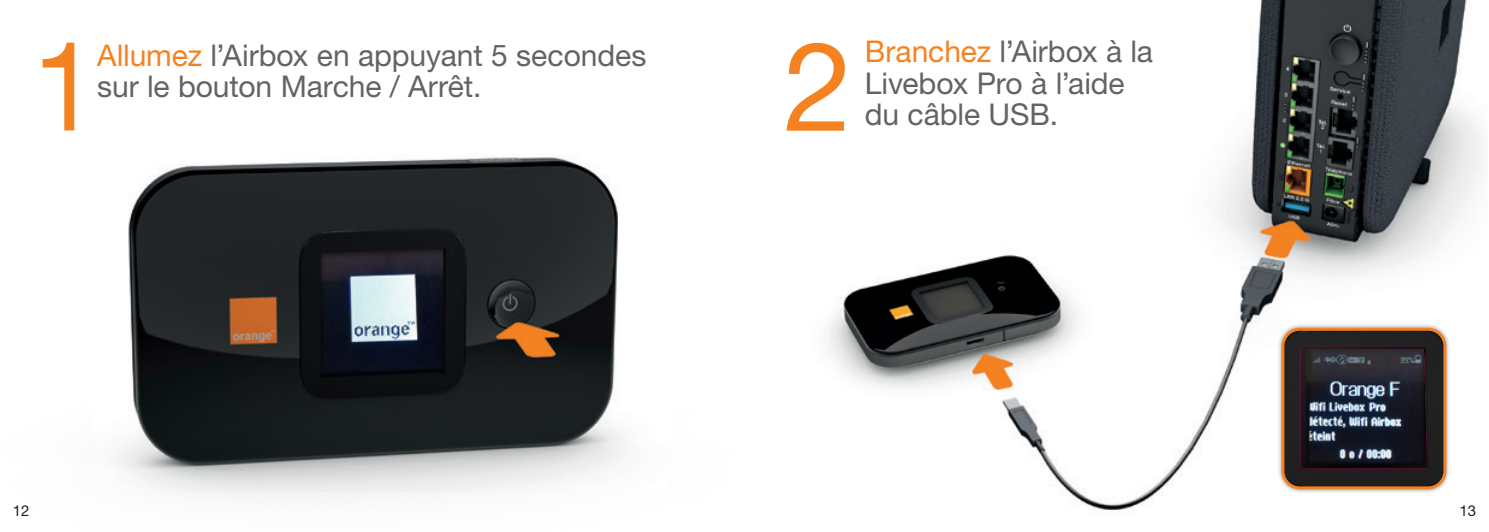
<style>
.page{position:relative;width:1489px;height:532px;background:#fff}
.page>*{position:absolute;margin:0;border:0;box-sizing:border-box;transform-origin:0 0}
.t1{font:123.75px "Helvetica Neue LT Std";color:#f58220}
.t2{font:123.75px "Helvetica Neue LT Std";color:#f58220;scale:.95 1}
.Txt_Paragraphe_co{font:30px/31.2px "Helvetica Neue LT Std";letter-spacing:-.005em;color:#636366}
.t3{font:15px "Helvetica Neue LT Std";color:#231f20}
.s1{color:#f58220}
</style>
<div class="page">
<img style="left:116px;top:154px;width:510px;height:337px">
<img style="left:827px;top:0;width:657px;height:510px">
<div style="left:1276px;top:323px;width:173px;height:170px;background:#231f20;opacity:.4"></div>
<div style="left:1282px;top:329px;width:162px;height:158px;background:#212121"></div>
<div style="left:1281px;top:327px;width:165px;height:162px;border:3px solid #f58220;border-radius:17px"></div>
<img style="left:1300px;top:346px;width:127px;height:122px">
<p class="t2" style="left:32px;top:13px;width:70px">1</p>
<p class="Txt_Paragraphe_co" style="left:97px;top:39px;width:550px"><span class="s1">Allumez</span> l’Airbox en appuyant 5 secondes sur le bouton Marche / Arrêt.</p>
<p class="t1" style="left:783px;top:13px;width:70px">2</p>
<p class="Txt_Paragraphe_co" style="left:865px;top:36px;width:289px"><span class="s1">Branchez</span> l’Airbox à la<br>Livebox Pro à l’aide</p>
<p class="Txt_Paragraphe_co" style="left:865px;top:98px;width:194px">du câble USB.</p>
<p class="t3" style="left:13px;top:501px;width:18px">12</p>
<p class="t3" style="left:1459px;top:501px;width:18px">13</p>
</div>
